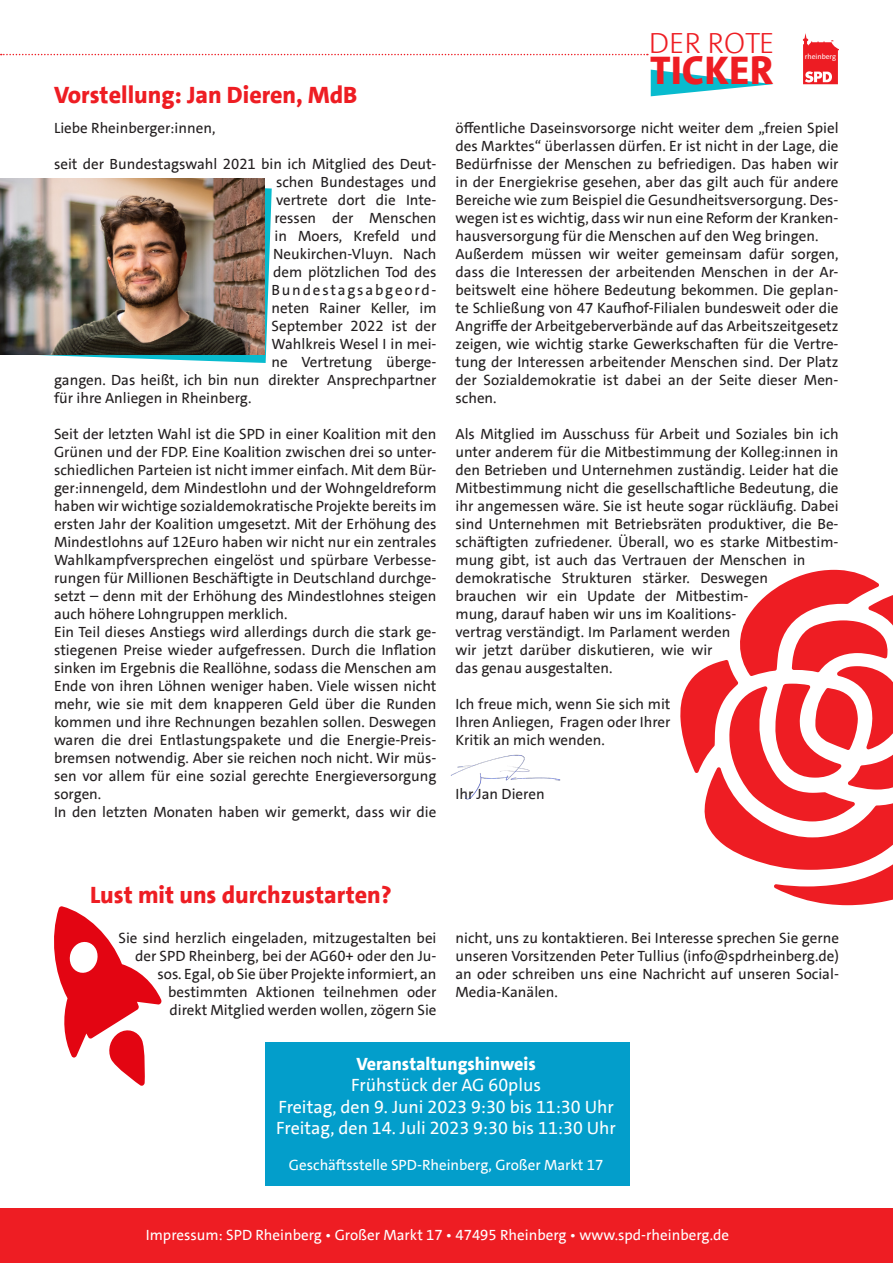
<style>
.page{position:relative;width:893px;height:1263px;background:#fff}
.page>*{position:absolute;margin:0;border:0;box-sizing:border-box;transform-origin:0 0}
.t1{font:800 40.65px "SPD The Sans Versal";color:#ee1d23}
.t2{font:300 29.7px "SPD The Sans Versal";color:#ee1d23}
.t3{font:800 24px "SPD The Sans";color:#ee1d23}
.t4{font:18px/21.6px "SPD The Sans";color:#fff;text-align:center}
.t5{font:800 18px "SPD The Sans";color:#fff}
.t6{font:15px/18px "SPD The Sans";color:#231f20}
.t7{font:15px "SPD The Sans";color:#fff}
.t8{font:15px "SPD The Sans";letter-spacing:.12em;color:#231f20}
.t9{font:7.5px "SPD The Sans";color:#fff}
</style>
<div class="page">
<svg style="left:803px;top:33px;width:36px;height:51px"></svg>
<svg style="left:651px;top:70px;width:122px;height:26px"></svg>
<svg style="left:1px;top:54px;width:647px;height:1px"></svg>
<svg style="left:38px;top:179px;width:234px;height:184px"></svg>
<img style="left:0;top:179px;width:264px;height:176px">
<svg style="left:54px;top:906px;width:108px;height:180px"></svg>
<div style="left:0;top:1209px;width:893px;height:54px;background:#ee1d23"></div>
<svg style="left:680px;top:570px;width:213px;height:335px"></svg>
<div style="left:266px;top:1042px;width:364px;height:143px;background:#039ecb"></div>
<img style="left:450px;top:754px;width:111px;height:46px">
<h3 class="t3" style="left:54px;top:79px;width:305px">Vorstellung: Jan Dieren, MdB</h3>
<p class="t6" style="left:54px;top:119px;width:163px">Liebe Rheinberger:innen,</p>
<p class="t6" style="left:54px;top:155px;width:384px">seit der Bundestagswahl 2021 bin ich Mitglied des Deut-</p>
<p class="t6" style="left:276px;top:173px;width:162px">schen Bundestages und</p>
<p class="t6" style="left:276px;top:191px;width:162px">vertrete dort die Inte-</p>
<p class="t6" style="left:274px;top:209px;width:164px">ressen der Menschen</p>
<p class="t6" style="left:274px;top:227px;width:163px">in Moers, Krefeld und</p>
<p class="t6" style="left:273px;top:245px;width:165px">Neukirchen-Vluyn. Nach</p>
<p class="t6" style="left:273px;top:263px;width:165px">dem plötzlichen Tod des</p>
<p class="t8" style="left:271px;top:280px;width:166px">Bundestagsabgeord-</p>
<p class="t6" style="left:271px;top:299px;width:166px">neten Rainer Keller, im</p>
<p class="t6" style="left:271px;top:317px;width:167px">September 2022 ist der</p>
<p class="t6" style="left:271px;top:335px;width:166px">Wahlkreis Wesel I in mei-</p>
<p class="t6" style="left:271px;top:353px;width:166px">ne Vertretung überge-</p>
<p class="t6" style="left:54px;top:371px;width:384px">gangen. Das heißt, ich bin nun direkter Ansprechpartner</p>
<p class="t6" style="left:54px;top:389px;width:199px">für ihre Anliegen in Rheinberg.</p>
<p class="t6" style="left:54px;top:425px;width:384px">Seit der letzten Wahl ist die SPD in einer Koalition mit den Grünen und der FDP. Eine Koalition zwischen drei so unter&shy;schiedlichen Parteien ist nicht immer einfach. Mit dem Bür&shy;ger:innengeld, dem Mindestlohn und der Wohngeldreform haben wir wichtige sozialdemokratische Projekte bereits im ersten Jahr der Koalition umgesetzt. Mit der Erhöhung des Mindestlohns auf 12Euro haben wir nicht nur ein zentrales Wahlkampfversprechen eingelöst und spürbare Verbesse&shy;rungen für Millionen Beschäftigte in Deutschland durchge&shy;setzt – denn mit der Erhöhung des Mindestlohnes steigen auch höhere Lohngruppen merklich.<br>Ein Teil dieses Anstiegs wird allerdings durch die stark ge&shy;stiegenen Preise wieder aufgefressen. Durch die Inflation sinken im Ergebnis die Reallöhne, sodass die Menschen am Ende von ihren Löhnen weniger haben. Viele wissen nicht mehr, wie sie mit dem knapperen Geld über die Runden kommen und ihre Rechnungen bezahlen sollen. Deswegen waren die drei Entlastungspakete und die Energie-Preis&shy;bremsen notwendig. Aber sie reichen noch nicht. Wir müs&shy;sen vor allem für eine sozial gerechte Energieversorgung sorgen.<br>In den letzten Monaten haben wir gemerkt, dass wir die</p>
<h2 class="t2" style="left:649px;top:24px;width:127px">DER ROTE</h2>
<h1 class="t1" style="left:650px;top:44px;width:125px">TICKER</h1>
<p class="t9" style="left:805px;top:51px;width:33px">rheinberg</p>
<p class="t6" style="left:455px;top:119px;width:385px">öffentliche Daseinsvorsorge nicht weiter dem „freien Spiel des Marktes“ überlassen dürfen. Er ist nicht in der Lage, die Bedürfnisse der Menschen zu befriedigen. Das haben wir in der Energiekrise gesehen, aber das gilt auch für andere Bereiche wie zum Beispiel die Gesundheitsversorgung. Des&shy;wegen ist es wichtig, dass wir nun eine Reform der Kranken&shy;hausversorgung für die Menschen auf den Weg bringen.<br>Außerdem müssen wir weiter gemeinsam dafür sorgen, dass die Interessen der arbeitenden Menschen in der Ar&shy;beitswelt eine höhere Bedeutung bekommen. Die geplan&shy;te Schließung von 47 Kaufhof-Filialen bundesweit oder die Angriffe der Arbeitgeberverbände auf das Arbeitszeitgesetz zeigen, wie wichtig starke Gewerkschaften für die Vertre&shy;tung der Interessen arbeitender Menschen sind. Der Platz der Sozialdemokratie ist dabei an der Seite dieser Men&shy;schen.</p>
<p class="t6" style="left:455px;top:425px;width:385px">Als Mitglied im Ausschuss für Arbeit und Soziales bin ich unter anderem für die Mitbestimmung der Kolleg:innen in den Betrieben und Unternehmen zuständig. Leider hat die Mitbestimmung nicht die gesellschaftliche Bedeutung, die ihr angemessen wäre. Sie ist heute sogar rückläufig. Dabei sind Unternehmen mit Betriebsräten produktiver, die Be&shy;schäftigten zufriedener. Überall, wo es starke Mitbestim&shy;mung gibt, ist auch das Vertrauen der Menschen in demokratische Strukturen stärker. Deswegen<br>brauchen wir ein Update der Mitbestim-<br>mung, darauf haben wir uns im Koalitions-<br>vertrag verständigt. Im Parlament werden<br>wir jetzt darüber diskutieren, wie wir<br>das genau ausgestalten.</p>
<p class="t6" style="left:455px;top:695px;width:217px;text-align:justify">Ich freue mich, wenn Sie sich mit Ihren Anliegen, Fragen oder Ihrer Kritik an mich wenden.</p>
<p class="t6" style="left:455px;top:785px;width:91px">Ihr Jan Dieren</p>
<h3 class="t3" style="left:90px;top:880px;width:303px">Lust mit uns durchzustarten?</h3>
<p class="t6" style="left:118px;top:929px;width:320px;text-align:right">Sie sind herzlich eingeladen, mitzugestalten bei der SPD Rheinberg, bei der AG60+ oder den Ju&shy;sos. Egal, ob Sie über Projekte informiert, an bestimmten Aktionen teilnehmen oder<br>direkt Mitglied werden wollen, zögern Sie</p>
<p class="t6" style="left:455px;top:929px;width:385px;text-align:justify">nicht, uns zu kontaktieren. Bei Interesse sprechen Sie gerne unseren Vorsitzenden Peter Tullius (info@spdrheinberg.de) an oder schreiben uns eine Nachricht auf unseren Social-Media-Kanälen.</p>
<p class="t5" style="left:356px;top:1052px;width:181px">Veranstaltungshinweis</p>
<p class="t4" style="left:276px;top:1074px;width:341px">Frühstück der AG 60plus<br>Freitag, den 9. Juni 2023 9:30 bis 11:30 Uhr<br>Freitag, den 14. Juli 2023 9:30 bis 11:30 Uhr</p>
<p class="t7" style="left:289px;top:1156px;width:316px">Geschäftsstelle SPD-Rheinberg, Großer Markt 17</p>
<p class="t7" style="left:146px;top:1225px;width:585px">Impressum: SPD Rheinberg • Großer Markt 17 • 47495 Rheinberg • www.spd-rheinberg.de</p>
</div>
